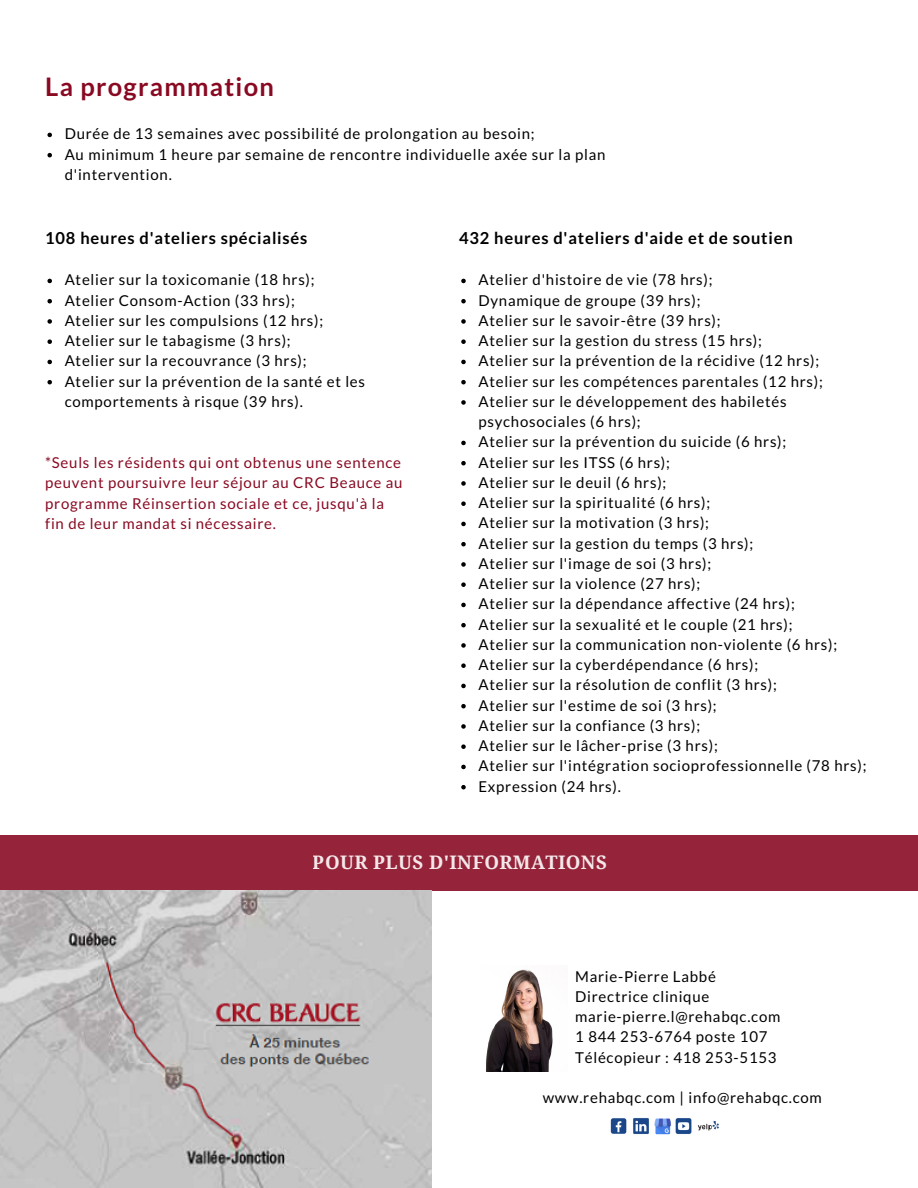
<style>
.page{position:relative;width:918px;height:1188px;background:#fff}
.page>*{position:absolute;margin:0;border:0;box-sizing:border-box;transform-origin:0 0}
.t1{font:700 25.5px "Lato";letter-spacing:.05em;color:#890922}
.t2{font:700 18.6px "Droid Serif";letter-spacing:.02em;color:#fff}
.t3{font:700 16.5px "Lato";letter-spacing:.05em;color:#000}
.t4{font:15px/20.2px "Lato";letter-spacing:.05em;color:#000}
.t5{font:15px/20.2px "Lato";letter-spacing:.05em;color:#890922}
</style>
<div class="page">
<div style="left:0;top:835px;width:918px;height:56px;background:#952339"></div>
<img style="left:610px;top:1118px;width:109px;height:17px">
<img style="left:486px;top:969px;width:67px;height:102px">
<svg style="left:461px;top:279px;width:5px;height:4px"></svg>
<svg style="left:461px;top:299px;width:5px;height:4px"></svg>
<svg style="left:461px;top:319px;width:5px;height:5px"></svg>
<svg style="left:461px;top:339px;width:5px;height:5px"></svg>
<svg style="left:461px;top:360px;width:5px;height:4px"></svg>
<svg style="left:461px;top:380px;width:5px;height:4px"></svg>
<svg style="left:461px;top:400px;width:5px;height:5px"></svg>
<svg style="left:461px;top:441px;width:5px;height:4px"></svg>
<svg style="left:461px;top:461px;width:5px;height:4px"></svg>
<svg style="left:461px;top:481px;width:5px;height:5px"></svg>
<svg style="left:461px;top:501px;width:5px;height:5px"></svg>
<svg style="left:461px;top:522px;width:5px;height:4px"></svg>
<svg style="left:461px;top:542px;width:5px;height:4px"></svg>
<svg style="left:461px;top:562px;width:5px;height:5px"></svg>
<svg style="left:461px;top:582px;width:5px;height:5px"></svg>
<svg style="left:461px;top:603px;width:5px;height:4px"></svg>
<svg style="left:461px;top:623px;width:5px;height:4px"></svg>
<svg style="left:461px;top:643px;width:5px;height:5px"></svg>
<svg style="left:461px;top:663px;width:5px;height:5px"></svg>
<svg style="left:461px;top:684px;width:5px;height:4px"></svg>
<svg style="left:461px;top:704px;width:5px;height:4px"></svg>
<svg style="left:461px;top:724px;width:5px;height:5px"></svg>
<svg style="left:461px;top:744px;width:5px;height:5px"></svg>
<svg style="left:461px;top:765px;width:5px;height:4px"></svg>
<svg style="left:461px;top:785px;width:5px;height:4px"></svg>
<img style="left:0;top:891px;width:432px;height:297px">
<svg style="left:47px;top:133px;width:5px;height:4px"></svg>
<svg style="left:47px;top:153px;width:5px;height:4px"></svg>
<svg style="left:47px;top:279px;width:5px;height:4px"></svg>
<svg style="left:47px;top:299px;width:5px;height:4px"></svg>
<svg style="left:47px;top:319px;width:5px;height:5px"></svg>
<svg style="left:47px;top:339px;width:5px;height:5px"></svg>
<svg style="left:47px;top:360px;width:5px;height:4px"></svg>
<svg style="left:47px;top:380px;width:5px;height:4px"></svg>
<p class="t1" style="left:45px;top:70px;width:230px">La programmation</p>
<p class="t4" style="left:65px;top:123px;width:471px">Durée de 13 semaines avec possibilité de prolongation au besoin;</p>
<p class="t4" style="left:65px;top:144px;width:542px">Au minimum 1 heure par semaine de rencontre individuelle axée sur la plan d'intervention.</p>
<p class="t3" style="left:45px;top:228px;width:264px">108 heures d'ateliers spécialisés</p>
<p class="t4" style="left:65px;top:270px;width:251px">Atelier sur la toxicomanie (18 hrs);</p>
<p class="t4" style="left:65px;top:290px;width:232px">Atelier Consom-Action (33 hrs);</p>
<p class="t4" style="left:65px;top:310px;width:260px">Atelier sur les compulsions (12 hrs);</p>
<p class="t4" style="left:65px;top:330px;width:227px">Atelier sur le tabagisme (3 hrs);</p>
<p class="t4" style="left:65px;top:351px;width:243px">Atelier sur la recouvrance (3 hrs);</p>
<p class="t4" style="left:65px;top:371px;width:302px">Atelier sur la prévention de la santé et les comportements à risque (39 hrs).</p>
<p class="t5" style="left:45px;top:452px;width:359px">*Seuls les résidents qui ont obtenus une sentence peuvent poursuivre leur séjour au CRC Beauce au programme Réinsertion sociale et ce, jusqu'à la fin de leur mandat si nécessaire.</p>
<p class="t3" style="left:459px;top:228px;width:335px">432 heures d'ateliers d'aide et de soutien</p>
<p class="t4" style="left:478px;top:270px;width:236px">Atelier d'histoire de vie (78 hrs);</p>
<p class="t4" style="left:478px;top:290px;width:224px">Dynamique de groupe (39 hrs);</p>
<p class="t4" style="left:478px;top:310px;width:244px">Atelier sur le savoir-être (39 hrs);</p>
<p class="t4" style="left:478px;top:330px;width:285px">Atelier sur la gestion du stress (15 hrs);</p>
<p class="t4" style="left:478px;top:351px;width:342px">Atelier sur la prévention de la récidive (12 hrs);</p>
<p class="t4" style="left:478px;top:371px;width:346px">Atelier sur les compétences parentales (12 hrs);</p>
<p class="t4" style="left:478px;top:391px;width:310px">Atelier sur le développement des habiletés psychosociales (6 hrs);</p>
<p class="t4" style="left:478px;top:432px;width:309px">Atelier sur la prévention du suicide (6 hrs);</p>
<p class="t4" style="left:478px;top:452px;width:193px">Atelier sur les ITSS (6 hrs);</p>
<p class="t4" style="left:478px;top:472px;width:189px">Atelier sur le deuil (6 hrs);</p>
<p class="t4" style="left:478px;top:492px;width:233px">Atelier sur la spiritualité (6 hrs);</p>
<p class="t4" style="left:478px;top:513px;width:232px">Atelier sur la motivation (3 hrs);</p>
<p class="t4" style="left:478px;top:533px;width:276px">Atelier sur la gestion du temps (3 hrs);</p>
<p class="t4" style="left:478px;top:553px;width:234px">Atelier sur l'image de soi (3 hrs);</p>
<p class="t4" style="left:478px;top:573px;width:223px">Atelier sur la violence (27 hrs);</p>
<p class="t4" style="left:478px;top:594px;width:318px">Atelier sur la dépendance affective (24 hrs);</p>
<p class="t4" style="left:478px;top:614px;width:316px">Atelier sur la sexualité et le couple (21 hrs);</p>
<p class="t4" style="left:478px;top:634px;width:360px">Atelier sur la communication non-violente (6 hrs);</p>
<p class="t4" style="left:478px;top:654px;width:281px">Atelier sur la cyberdépendance (6 hrs);</p>
<p class="t4" style="left:478px;top:675px;width:300px">Atelier sur la résolution de conflit (3 hrs);</p>
<p class="t4" style="left:478px;top:695px;width:240px">Atelier sur l'estime de soi (3 hrs);</p>
<p class="t4" style="left:478px;top:715px;width:223px">Atelier sur la confiance (3 hrs);</p>
<p class="t4" style="left:478px;top:735px;width:241px">Atelier sur le lâcher-prise (3 hrs);</p>
<p class="t4" style="left:478px;top:756px;width:390px">Atelier sur l'intégration socioprofessionnelle (78 hrs);</p>
<p class="t4" style="left:478px;top:776px;width:144px">Expression (24 hrs).</p>
<p class="t2" style="left:313px;top:852px;width:296px">POUR PLUS D'INFORMATIONS</p>
<p class="t4" style="left:575px;top:966px;width:142px">Marie-Pierre Labbé</p>
<p class="t4" style="left:575px;top:986px;width:136px">Directrice clinique</p>
<p class="t4" style="left:575px;top:1006px;width:207px">marie-pierre.l@rehabqc.com</p>
<p class="t4" style="left:575px;top:1026px;width:194px">1 844 253-6764 poste 107</p>
<p class="t4" style="left:575px;top:1047px;width:203px">Télécopieur : 418 253-5153</p>
<p class="t4" style="left:543px;top:1087px;width:281px">www.rehabqc.com | info@rehabqc.com</p>
</div>
